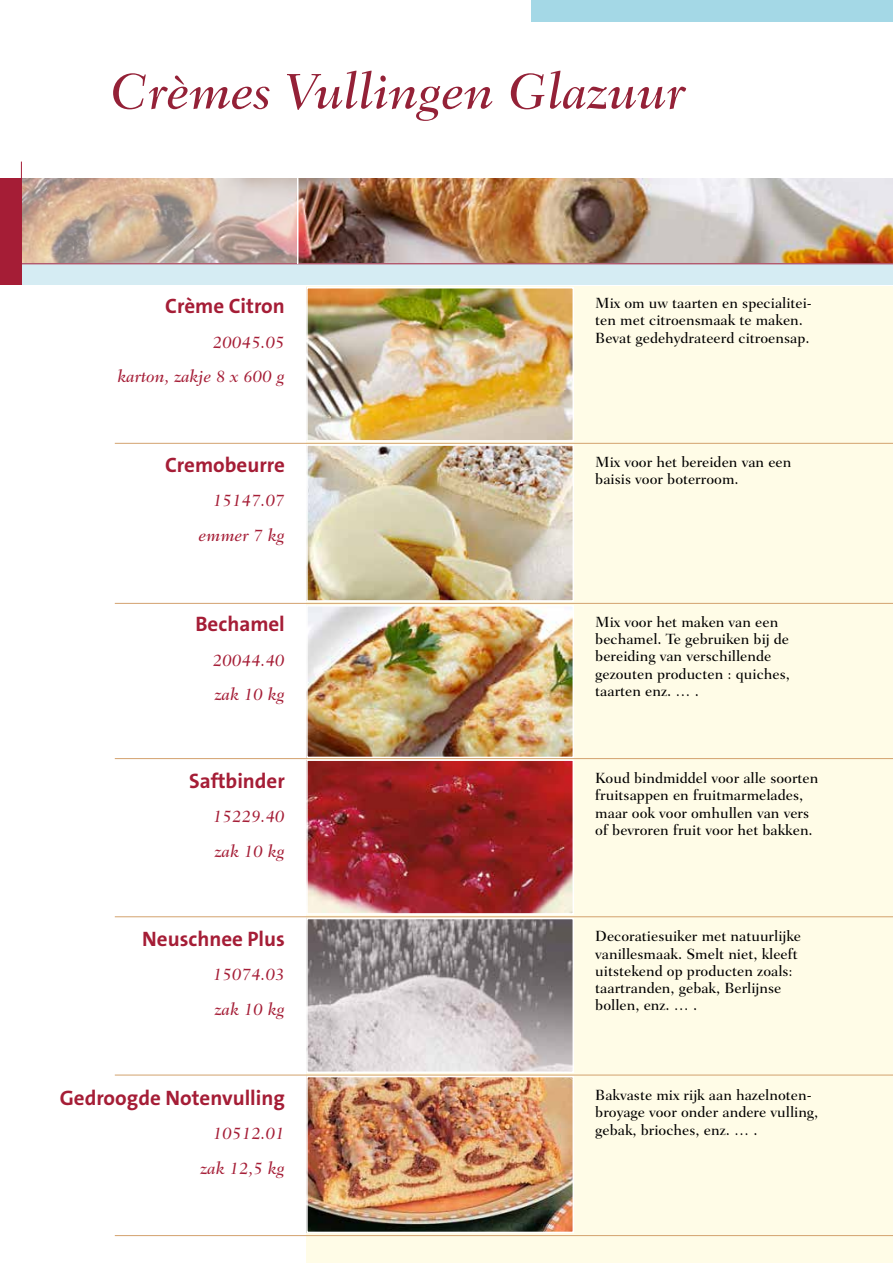
<style>
.page{position:relative;width:893px;height:1263px;background:#fff}
.page>*{position:absolute;margin:0;border:0;box-sizing:border-box;transform-origin:0 0}
.t1{font:italic 500 51px "Fairfield LT Std";color:#942137}
.t2{font:21px "The Sans LP7 Bld";color:#a51d36}
.t3{font:italic 500 17.25px/34.5px "Fairfield LT Std";color:#a51d36}
.t4{font:500 15px/17.2px "Fairfield LT Std";color:#000}
</style>
<div class="page">
<img style="left:298px;top:179px;width:595px;height:84px">
<div style="left:306px;top:287px;width:268px;height:976px;background:#fffce7"></div>
<div style="left:574px;top:287px;width:319px;height:976px;background:#fffce7"></div>
<svg style="left:22px;top:179px;width:275px;height:84px;background:#c8b1a1"></svg>
<div style="left:0;top:264px;width:893px;height:21px;background:#d5ecf3"></div>
<div style="left:0;top:179px;width:21px;height:106px;background:#a51d36"></div>
<hr style="left:21px;top:162px;width:1px;height:123px;background:#a51d36">
<hr style="left:0;top:263px;width:893px;height:1px;background:#a51d36">
<div style="left:531px;top:0;width:362px;height:21px;background:#a4d8e6"></div>
<hr style="left:297px;top:178px;width:1px;height:86px;background:#fff">
<img style="left:309px;top:608px;width:262px;height:147px">
<div style="left:306px;top:605px;width:268px;height:153px;border:2px solid #fff"></div>
<img style="left:309px;top:762px;width:262px;height:150px">
<div style="left:306px;top:759px;width:268px;height:156px;border:2px solid #fff"></div>
<img style="left:309px;top:921px;width:262px;height:149px">
<div style="left:306px;top:918px;width:268px;height:155px;border:2px solid #fff"></div>
<img style="left:309px;top:290px;width:262px;height:149px">
<div style="left:306px;top:287px;width:268px;height:155px;border:2px solid #fff"></div>
<img style="left:309px;top:447px;width:262px;height:152px">
<div style="left:306px;top:444px;width:268px;height:158px;border:2px solid #fff"></div>
<img style="left:309px;top:1079px;width:262px;height:151px">
<div style="left:306px;top:1076px;width:268px;height:157px;border:2px solid #fff"></div>
<hr style="left:115px;top:443px;width:778px;height:1px;background:#d3a26e">
<hr style="left:115px;top:603px;width:778px;height:1px;background:#d3a26e">
<hr style="left:115px;top:758px;width:778px;height:1px;background:#d3a26e">
<hr style="left:115px;top:916px;width:778px;height:1px;background:#d3a26e">
<hr style="left:115px;top:1075px;width:778px;height:1px;background:#d3a26e">
<hr style="left:115px;top:1235px;width:778px;height:1px;background:#d3a26e">
<h1 class="t1" style="left:111px;top:61px;width:576px">Crèmes Vullingen Glazuur</h1>
<h2 class="t2" style="left:165px;top:293px;width:121px">Crème Citron</h2>
<p class="t3" style="left:117px;top:325px;width:169px;text-align:right">20045.05<br>karton, zakje 8 x 600 g</p>
<h2 class="t2" style="left:165px;top:451px;width:121px">Cremobeurre</h2>
<p class="t3" style="left:199px;top:483px;width:87px;text-align:right">15147.07 emmer 7 kg</p>
<h2 class="t2" style="left:195px;top:611px;width:91px">Bechamel</h2>
<p class="t3" style="left:213px;top:643px;width:73px">20044.40 zak 10 kg</p>
<h2 class="t2" style="left:189px;top:767px;width:97px">Saftbinder</h2>
<p class="t3" style="left:213px;top:799px;width:73px">15229.40 zak 10 kg</p>
<h2 class="t2" style="left:142px;top:925px;width:144px">Neuschnee Plus</h2>
<p class="t3" style="left:213px;top:957px;width:73px">15074.03 zak 10 kg</p>
<h2 class="t2" style="left:60px;top:1084px;width:227px">Gedroogde Notenvulling</h2>
<p class="t3" style="left:201px;top:1116px;width:86px;text-align:right">10512.01 zak 12,5 kg</p>
<p class="t4" style="left:595px;top:294px;width:218px">Mix om uw taarten en specialitei&shy;ten met citroensmaak te maken.<br>Bevat gedehydrateerd citroensap.</p>
<p class="t4" style="left:595px;top:454px;width:198px">Mix voor het bereiden van een baisis voor boterroom.</p>
<p class="t4" style="left:595px;top:613px;width:196px">Mix voor het maken van een bechamel. Te gebruiken bij de bereiding van verschillende gezouten producten : quiches, taarten enz. … .</p>
<p class="t4" style="left:595px;top:769px;width:225px">Koud bindmiddel voor alle soorten fruitsappen en fruitmarmelades, maar ook voor omhullen van vers of bevroren fruit voor het bakken.</p>
<p class="t4" style="left:595px;top:928px;width:207px">Decoratiesuiker met natuurlijke vanillesmaak. Smelt niet, kleeft uitstekend op producten zoals: taartranden, gebak, Berlijnse bollen, enz. … .</p>
<p class="t4" style="left:595px;top:1087px;width:225px">Bakvaste mix rijk aan hazelnoten&shy;broyage voor onder andere vulling, gebak, brioches, enz. … .</p>
</div>
